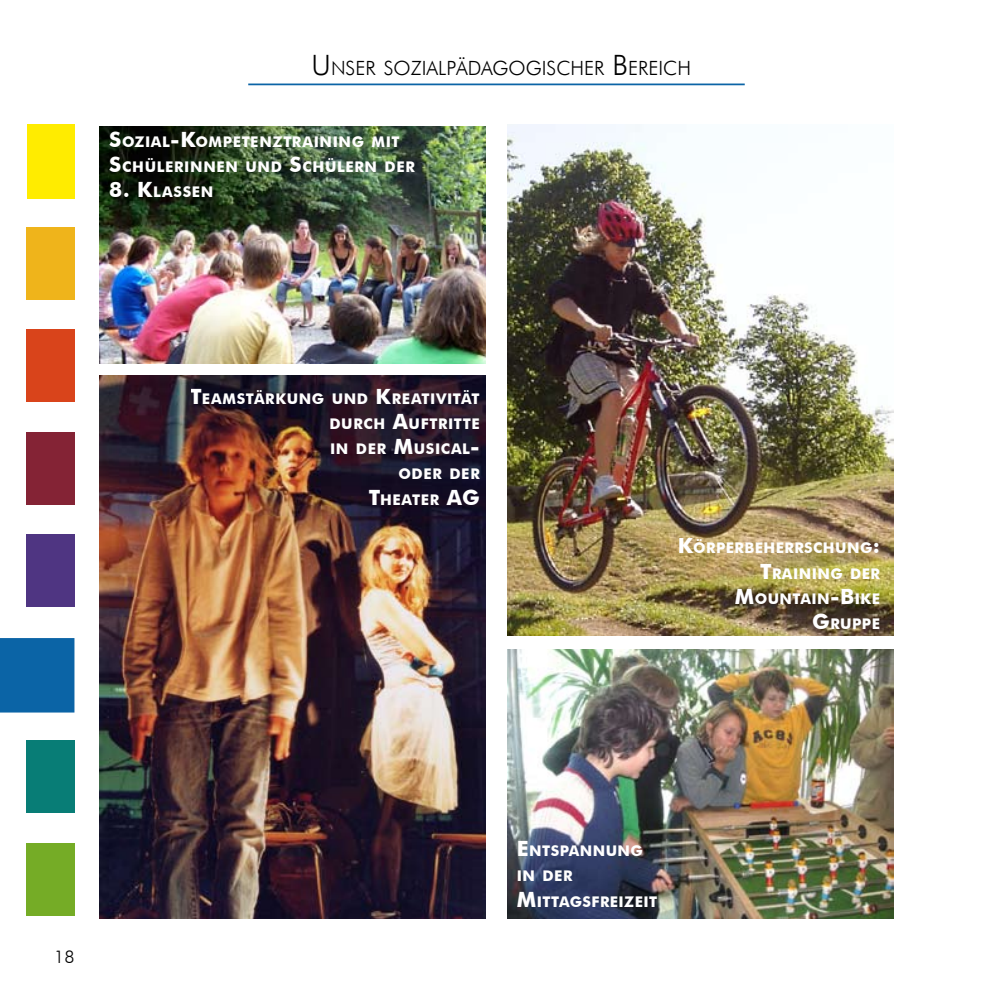
<style>
.page{position:relative;width:993px;height:993px;background:#fff}
.page>*{position:absolute;margin:0;border:0;box-sizing:border-box;transform-origin:0 0}
.t1{font:300 19.6px "Futura BT";color:#000}
.t2{font:300 17.5px "Futura BT";color:#000}
.t3{font:700 14.7px/25.2px "Futura BT";letter-spacing:.035em;color:#fff}
.s1{font-size:28px}
.s2{font-size:21px}
</style>
<div class="page">
<img style="left:99px;top:126px;width:387px;height:237px">
<img style="left:99px;top:375px;width:387px;height:543px">
<div style="left:26px;top:227px;width:49px;height:73px;background:#efb41b"></div>
<div style="left:26px;top:328px;width:48px;height:73px;background:#d9441b"></div>
<div style="left:26px;top:432px;width:48px;height:72px;background:#842335"></div>
<div style="left:26px;top:534px;width:48px;height:73px;background:#4f3582"></div>
<div style="left:0;top:638px;width:74px;height:74px;background:#0b64a6"></div>
<div style="left:26px;top:739px;width:48px;height:73px;background:#087d76"></div>
<div style="left:26px;top:842px;width:49px;height:73px;background:#75ac26"></div>
<div style="left:27px;top:125px;width:47px;height:74px;background:#ffec00"></div>
<hr style="left:248px;top:83px;width:496px;height:2px;background:#0b64a6">
<img style="left:507px;top:125px;width:386px;height:510px">
<img style="left:507px;top:649px;width:386px;height:269px">
<h1 class="t1" style="left:311px;top:56px;width:381px"><span class="s1">U</span>NSER SOZIALPÄDAGOGISCHER <span class="s1">B</span>EREICH</h1>
<p class="t3" style="left:109px;top:128px;width:307px"><span class="s2">S</span>OZIAL<span class="s2">-K</span>OMPETENZTRAINING MIT<br><span class="s2">S</span>CHÜLERINNEN UND <span class="s2">S</span>CHÜLERN DER</p>
<p class="t3" style="left:109px;top:179px;width:106px"><span class="s2">8. K</span>LASSEN</p>
<p class="t3" style="left:191px;top:385px;width:290px"><span class="s2">T</span>EAMSTÄRKUNG UND <span class="s2">K</span>REATIVITÄT</p>
<p class="t3" style="left:329px;top:411px;width:152px">DURCH <span class="s2">A</span>UFTRITTE</p>
<p class="t3" style="left:330px;top:436px;width:151px">IN DER <span class="s2">M</span>USICAL<span class="s2">-</span></p>
<p class="t3" style="left:398px;top:461px;width:83px">ODER DER</p>
<p class="t3" style="left:369px;top:486px;width:95px"><span class="s2">T</span>HEATER <span class="s2">AG</span></p>
<p class="t3" style="left:677px;top:535px;width:204px;text-align:right"><span class="s2">K</span>ÖRPERBEHERRSCHUNG<span class="s2">:<br>T</span>RAINING DER<br><span class="s2">M</span>OUNTAIN<span class="s2">-B</span>IKE<br><span class="s2">G</span>RUPPE</p>
<p class="t2" style="left:54px;top:946px;width:22px">18</p>
<p class="t3" style="left:516px;top:837px;width:142px"><span class="s2">E</span> NTSPANNUNG<br>IN DER<br><span class="s2">M</span>ITTAGSFREIZEIT</p>
</div>
